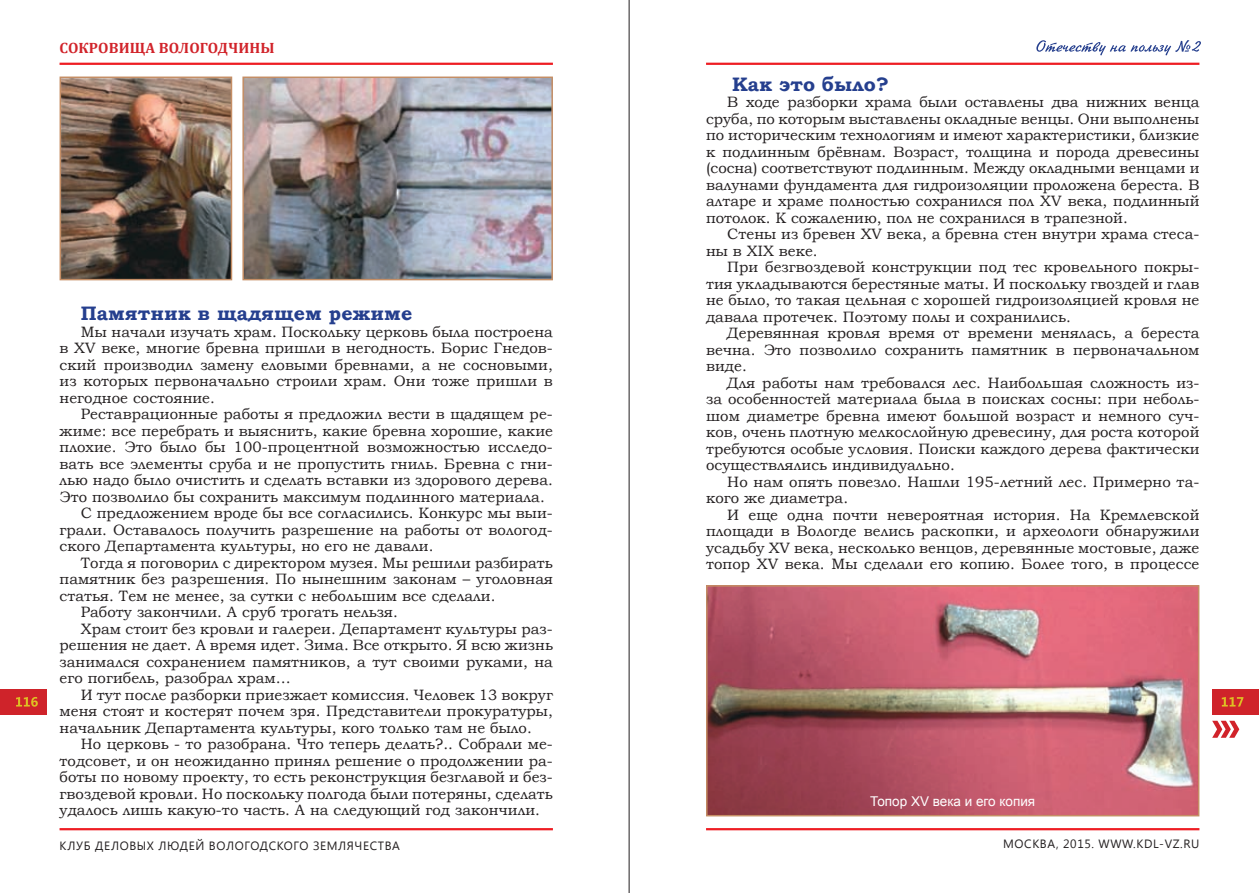
<style>
.page{position:relative;width:1259px;height:893px;background:#fff}
.page>*{position:absolute;margin:0;border:0;box-sizing:border-box;transform-origin:0 0}
.t1{font:700 19.5px "Bookman Old Style";letter-spacing:.005em;color:#253f8e}
.t2{font:15px/16.5px "Bookman Old Style";letter-spacing:.005em;color:#231f20;text-align:justify}
.t3{font:700 15px "Cambria";letter-spacing:.01em;color:#d1232a}
.t4{font:13.5px "Arial";color:#fff}
.t5{font:12px "Segoe UI";letter-spacing:.05em;color:#231f20}
</style>
<div class="page">
<hr style="left:60px;top:828px;width:493px;height:2px;background:#ee1d23">
<hr style="left:60px;top:63px;width:493px;height:2px;background:#ee1d23">
<svg style="left:1036px;top:40px;width:165px;height:15px"></svg>
<hr style="left:706px;top:828px;width:493px;height:2px;background:#ee1d23">
<hr style="left:706px;top:63px;width:493px;height:2px;background:#ee1d23">
<div style="left:0;top:689px;width:47px;height:25px;background:#cf232a"></div>
<svg style="left:16px;top:697px;width:22px;height:10px"></svg>
<div style="left:1212px;top:689px;width:47px;height:25px;background:#cf232a"></div>
<svg style="left:1221px;top:697px;width:22px;height:9px"></svg>
<svg style="left:1212px;top:721px;width:27px;height:17px"></svg>
<img style="left:63px;top:80px;width:166px;height:197px">
<div style="left:60px;top:77px;width:172px;height:203px;border:2px solid #c58e65"></div>
<img style="left:245px;top:80px;width:305px;height:197px">
<div style="left:242px;top:77px;width:311px;height:203px;border:2px solid #c58e65"></div>
<img style="left:709px;top:588px;width:487px;height:225px">
<div style="left:706px;top:585px;width:493px;height:231px;border:2px solid #c58e65"></div>
<hr style="left:629px;top:0;width:1px;height:893px;background:#231f20">
<p class="t3" style="left:60px;top:38px;width:41px">Сокрови</p>
<p class="t3" style="left:130px;top:38px;width:51px">ща Вологодчины</p>
<h1 class="t1" style="left:81px;top:299px;width:333px">Памятник в щадящем режиме</h1>
<p class="t2" style="left:60px;top:323px;width:495px;text-indent:21px">Мы начали изучать храм. Поскольку церковь была построена в ХV веке, многие бревна пришли в негодность. Борис Гнедов&shy;ский производил замену еловыми бревнами, а не сосновыми, из которых первоначально строили храм. Они тоже пришли в негодное состояние.</p>
<p class="t2" style="left:81px;top:406px;width:473px">Реставрационные работы я предложил вести в щадящем ре-</p>
<p class="t2" style="left:60px;top:422px;width:495px">жиме: все перебрать и выяснить, какие бревна хорошие, какие</p>
<p class="t2" style="left:60px;top:439px;width:495px">плохие. Это было бы 100-процентной возможностью исследо-</p>
<p class="t2" style="left:60px;top:455px;width:495px">вать все элементы сруба и не пропустить гниль. Бревна с гни-</p>
<p class="t2" style="left:60px;top:472px;width:495px">лью надо было очистить и сделать вставки из здорового дерева.</p>
<p class="t2" style="left:60px;top:488px;width:487px">Это позволило бы сохранить максимум подлинного материала.</p>
<p class="t2" style="left:81px;top:505px;width:473px">С предложением вроде бы все согласились. Конкурс мы выи-</p>
<p class="t2" style="left:60px;top:521px;width:495px">грали. Оставалось получить разрешение на работы от вологод-</p>
<p class="t2" style="left:60px;top:538px;width:375px">ского Департамента культуры, но его не давали.</p>
<p class="t2" style="left:81px;top:554px;width:473px">Тогда я поговорил с директором музея. Мы решили разбирать</p>
<p class="t2" style="left:60px;top:571px;width:495px">памятник без разрешения. По нынешним законам – уголовная</p>
<p class="t2" style="left:60px;top:587px;width:437px">статья. Тем не менее, за сутки с небольшим все сделали.</p>
<p class="t2" style="left:81px;top:604px;width:319px">Работу закончили. А сруб трогать нельзя.</p>
<p class="t2" style="left:81px;top:620px;width:473px">Храм стоит без кровли и галереи. Департамент культуры раз-</p>
<p class="t2" style="left:60px;top:637px;width:495px">решения не дает. А время идет. Зима. Все открыто. Я всю жизнь</p>
<p class="t2" style="left:60px;top:653px;width:495px">занимался сохранением памятников, а тут своими руками, на</p>
<p class="t2" style="left:60px;top:670px;width:233px">его погибель, разобрал храм…</p>
<p class="t2" style="left:81px;top:686px;width:473px">И тут после разборки приезжает комиссия. Человек 13 вокруг</p>
<p class="t2" style="left:60px;top:703px;width:495px">меня стоят и костерят почем зря. Представители прокуратуры,</p>
<p class="t2" style="left:60px;top:719px;width:474px">начальник Департамента культуры, кого только там не было.</p>
<p class="t2" style="left:81px;top:736px;width:473px">Но церковь - то разобрана. Что теперь делать?.. Собрали ме-</p>
<p class="t2" style="left:60px;top:752px;width:495px">тодсовет, и он неожиданно принял решение о продолжении ра-</p>
<p class="t2" style="left:60px;top:769px;width:495px">боты по новому проекту, то есть реконструкция безглавой и без-</p>
<p class="t2" style="left:60px;top:785px;width:495px">гвоздевой кровли. Но поскольку полгода были потеряны, сделать</p>
<p class="t2" style="left:60px;top:802px;width:482px">удалось лишь какую-то часть. А на следующий год закончили.</p>
<h1 class="t1" style="left:732px;top:70px;width:158px">Как это было?</h1>
<p class="t2" style="left:706px;top:94px;width:495px;text-indent:21px">В ходе разборки храма были оставлены два нижних венца сруба, по которым выставлены окладные венцы. Они выполнены по историческим технологиям и имеют характеристики, близкие к подлинным брёвнам. Возраст, толщина и порода древесины (сосна) соответствуют подлинным. Между окладными венцами и валунами фундамента для гидроизоляции проложена береста. В алтаре и храме полностью сохранился пол ХV века, подлинный потолок. К сожалению, пол не сохранился в трапезной.</p>
<p class="t2" style="left:706px;top:226px;width:495px;text-indent:21px">Стены из бревен ХV века, а бревна стен внутри храма стеса&shy;ны в ХIХ веке.</p>
<p class="t2" style="left:706px;top:259px;width:495px;text-indent:21px">При безгвоздевой конструкции под тес кровельного покры&shy;тия укладываются берестяные маты. И поскольку гвоздей и глав не было, то такая цельная с хорошей гидроизоляцией кровля не давала протечек. Поэтому полы и сохранились.</p>
<p class="t2" style="left:706px;top:325px;width:495px;text-indent:21px">Деревянная кровля время от времени менялась, а береста вечна. Это позволило сохранить памятник в первоначальном виде.</p>
<p class="t2" style="left:706px;top:374px;width:495px;text-indent:21px">Для работы нам требовался лес. Наибольшая сложность из&shy;за особенностей материала была в поисках сосны: при неболь&shy;шом диаметре бревна имеют большой возраст и немного суч&shy;ков, очень плотную мелкослойную древесину, для роста которой требуются особые условия. Поиски каждого дерева фактически осуществлялись индивидуально.</p>
<p class="t2" style="left:706px;top:473px;width:495px;text-indent:21px">Но нам опять повезло. Нашли 195-летний лес. Примерно та&shy;кого же диаметра.</p>
<p class="t2" style="left:706px;top:506px;width:495px;text-indent:21px">И еще одна почти невероятная история. На Кремлевской площади в Вологде велись раскопки, и археологи обнаружили усадьбу ХV века, несколько венцов, деревянные мостовые, даже топор ХV века. Мы сделали его копию. Более того, в процессе</p>
<p class="t4" style="left:870px;top:792px;width:166px">Топор XV века и его копия</p>
<p class="t5" style="left:60px;top:837px;width:342px">КЛУБ ДЕЛОВЫХ ЛЮДЕЙ ВОЛОГОДСКОГО ЗЕМЛЯЧЕСТВА</p>
<p class="t5" style="left:1003px;top:836px;width:198px">МОСКВА, 2015. WWW.KDL-VZ.RU</p>
</div>
